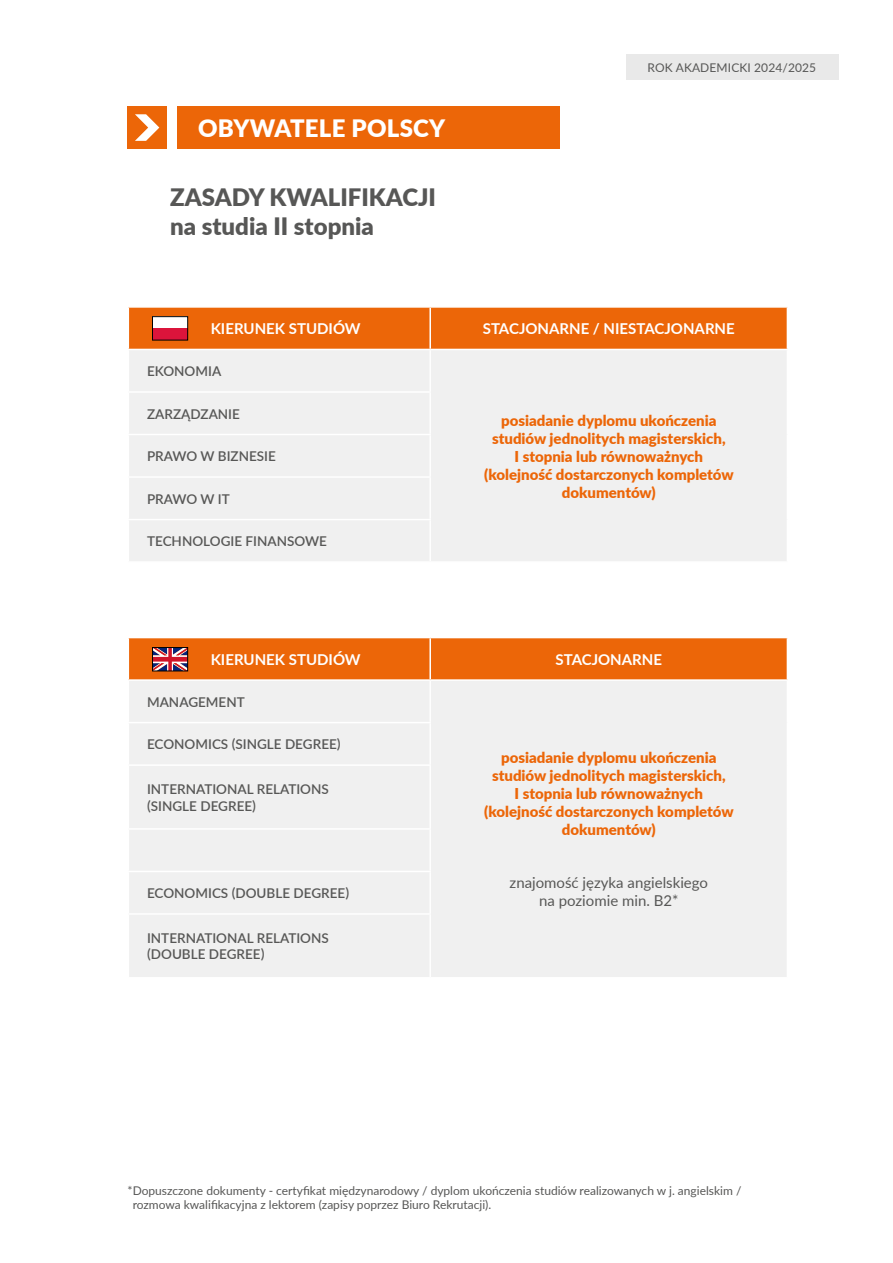
<style>
.page{position:relative;width:893px;height:1263px;background:#fff}
.page>*{position:absolute;margin:0;border:0;box-sizing:border-box;transform-origin:0 0}
.t1{font:900 24px/28.8px "Lato";color:#575756}
.t2{font:900 24px "Lato";letter-spacing:.01em;color:#fff}
.t3{font:900 15px/18px "Lato";color:#ec6608;text-align:center}
.t4{font:700 15px "Lato";color:#fff}
.t5{font:15px/18px "Lato";color:#575756;text-align:center}
.t6{font:600 13.5px/16.2px "Lato";color:#575756}
.t7{font:12px/14.4px "Lato";color:#575756}
</style>
<div class="page">
<div style="left:626px;top:54px;width:213px;height:26px;background:#e9e9e9"></div>
<div style="left:177px;top:106px;width:383px;height:43px;background:#ec6608"></div>
<div style="left:128px;top:106px;width:39px;height:43px;background:#ec6608"></div>
<svg style="left:135px;top:114px;width:24px;height:27px"></svg>
<div style="left:129px;top:308px;width:658px;height:41px;background:#ec6608"></div>
<div style="left:129px;top:350px;width:658px;height:211px;background:#f0f0f0"></div>
<hr style="left:429px;top:308px;width:2px;height:41px;background:#fff">
<hr style="left:429px;top:350px;width:2px;height:41px;background:#fff">
<hr style="left:128px;top:391px;width:303px;height:2px;background:#fff">
<hr style="left:429px;top:393px;width:2px;height:41px;background:#fff">
<hr style="left:128px;top:434px;width:303px;height:1px;background:#fff">
<hr style="left:429px;top:435px;width:2px;height:41px;background:#fff">
<hr style="left:128px;top:476px;width:303px;height:2px;background:#fff">
<hr style="left:429px;top:478px;width:2px;height:41px;background:#fff">
<hr style="left:128px;top:519px;width:303px;height:1px;background:#fff">
<hr style="left:429px;top:520px;width:2px;height:41px;background:#fff">
<div style="left:129px;top:681px;width:658px;height:296px;background:#f0f0f0"></div>
<hr style="left:429px;top:681px;width:2px;height:41px;background:#fff">
<hr style="left:128px;top:722px;width:303px;height:1px;background:#fff">
<hr style="left:429px;top:723px;width:2px;height:41px;background:#fff">
<hr style="left:128px;top:764px;width:303px;height:2px;background:#fff">
<hr style="left:429px;top:766px;width:2px;height:62px;background:#fff">
<hr style="left:128px;top:828px;width:303px;height:2px;background:#fff">
<hr style="left:429px;top:830px;width:2px;height:41px;background:#fff">
<hr style="left:128px;top:871px;width:303px;height:1px;background:#fff">
<hr style="left:429px;top:872px;width:2px;height:41px;background:#fff">
<hr style="left:128px;top:913px;width:303px;height:2px;background:#fff">
<hr style="left:429px;top:915px;width:2px;height:62px;background:#fff">
<div style="left:152px;top:317px;width:36px;height:23px;background:#fff"></div>
<div style="left:152px;top:328px;width:36px;height:12px;background:#db143b"></div>
<div style="left:152px;top:317px;width:36px;height:23px;border:1px solid #000"></div>
<svg style="left:128px;top:637px;width:659px;height:43px;background:#eb6d17"></svg>
<div style="left:152px;top:647px;width:36px;height:24px;border:1px solid #000"></div>
<h1 class="t2" style="left:198px;top:110px;width:249px">OBYWATELE POLSCY</h1>
<h1 class="t1" style="left:170px;top:182px;width:267px">ZASADY KWALIFIKACJI na studia II stopnia</h1>
<p class="t7" style="left:648px;top:60px;width:170px">ROK AKADEMICKI 2024/2025</p>
<p class="t4" style="left:211px;top:318px;width:152px">KIERUNEK STUDIÓW</p>
<p class="t4" style="left:483px;top:318px;width:253px">STACJONARNE / NIESTACJONARNE</p>
<p class="t6" style="left:147px;top:363px;width:76px">EKONOMIA</p>
<p class="t3" style="left:484px;top:411px;width:251px">posiadanie dyplomu ukończenia studiów jednolitych magisterskich,<br>I stopnia lub równoważnych (kolejność dostarczonych kompletów dokumentów)</p>
<p class="t6" style="left:147px;top:405px;width:94px">ZARZĄDZANIE</p>
<p class="t6" style="left:147px;top:448px;width:130px">PRAWO W BIZNESIE</p>
<p class="t6" style="left:147px;top:490px;width:84px">PRAWO W IT</p>
<p class="t6" style="left:147px;top:533px;width:181px">TECHNOLOGIE FINANSOWE</p>
<p class="t4" style="left:211px;top:648px;width:152px">KIERUNEK STUDIÓW</p>
<p class="t4" style="left:556px;top:648px;width:108px">STACJONARNE</p>
<p class="t6" style="left:147px;top:693px;width:99px">MANAGEMENT</p>
<p class="t6" style="left:147px;top:736px;width:195px">ECONOMICS (SINGLE DEGREE)</p>
<p class="t6" style="left:147px;top:781px;width:183px">INTERNATIONAL RELATIONS (SINGLE DEGREE)</p>
<p class="t6" style="left:147px;top:884px;width:204px">ECONOMICS (DOUBLE DEGREE)</p>
<p class="t6" style="left:147px;top:930px;width:183px">INTERNATIONAL RELATIONS (DOUBLE DEGREE)</p>
<p class="t3" style="left:484px;top:748px;width:251px">posiadanie dyplomu ukończenia studiów jednolitych magisterskich,<br>I stopnia lub równoważnych (kolejność dostarczonych kompletów dokumentów)</p>
<p class="t5" style="left:510px;top:873px;width:200px">znajomość języka angielskiego na poziomie min. B2*</p>
<p class="t7" style="left:133px;top:1183px;width:610px;text-indent:-5px">*Dopuszczone dokumenty - certyfikat międzynarodowy / dyplom ukończenia studiów realizowanych w j. angielskim / rozmowa kwalifikacyjna z lektorem (zapisy poprzez Biuro Rekrutacji).</p>
</div>
